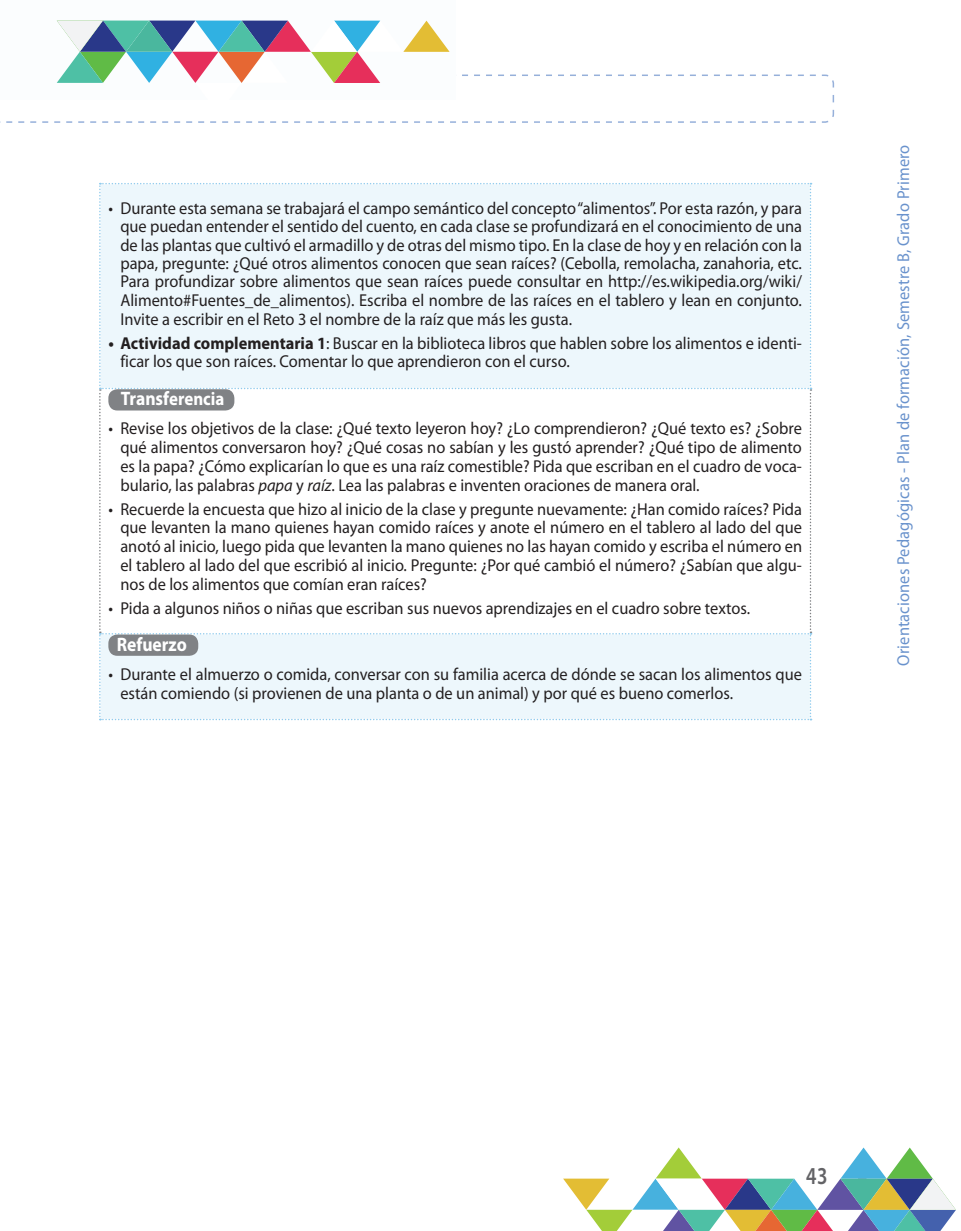
<style>
.page{position:relative;width:961px;height:1231px;background:#fff}
.page>*{position:absolute;margin:0;border:0;box-sizing:border-box;transform-origin:0 0}
.t1{font:600 24.3px "Myriad Pro";color:#636366;scale:.8 1}
.t2{font:700 19.5px "Myriad Pro";color:#fff;scale:.9 1}
.t3{font:700 18.75px "Myriad Pro";color:#fff;scale:.9 1}
.t4{font:17.25px/18.8px "Myriad Pro";color:#231f20;text-align:justify;scale:.95 1}
.t5{font:17.25px "Myriad Pro";letter-spacing:.01em;color:#6992cc;scale:.95 1}
.s1{font-weight:700}
.s2{font-size:19.5px}
.s3{font-style:italic}
</style>
<div class="page">
<svg style="left:563px;top:1147px;width:392px;height:84px"></svg>
<div style="left:0;top:0;width:455px;height:100px;background:#fbfdfe"></div>
<svg style="left:0;top:21px;width:834px;height:102px"></svg>
<svg style="left:99px;top:183px;width:712px;height:537px"></svg>
<div style="left:108px;top:389px;width:126px;height:21px;background:#808285;border-radius:9px"></div>
<div style="left:108px;top:634px;width:90px;height:22px;background:#808285;border-radius:9px"></div>
<p class="t4" style="left:120px;top:198px;width:719px;text-indent:-12px">• Durante esta semana se trabajará el campo semántico del concepto “alimentos”. Por esta razón, y para que puedan entender el sentido del cuento, en cada clase se profundizará en el conocimiento de una de las plantas que cultivó el armadillo y de otras del mismo tipo. En la clase de hoy y en relación con la papa, pregunte: ¿Qué otros alimentos conocen que sean raíces? (Cebolla, remolacha, zanahoria, etc.<br>Para profundizar sobre alimentos que sean raíces puede consultar en http://es.wikipedia.org/wiki/ Alimento#Fuentes_de_alimentos). Escriba el nombre de las raíces en el tablero y lean en conjunto.<br>Invite a escribir en el Reto 3 el nombre de la raíz que más les gusta.</p>
<p class="t4" style="left:120px;top:333px;width:719px;text-indent:-12px"><span class="s1">• Actividad complementaria 1</span>: Buscar en la biblioteca libros que hablen sobre los alimentos e identi&shy;ficar los que son raíces. Comentar lo que aprendieron con el curso.</p>
<p class="t3" style="left:121px;top:387px;width:116px"><span class="s2">Transf</span>erencia</p>
<p class="t4" style="left:120px;top:419px;width:719px;text-indent:-12px">• Revise los objetivos de la clase: ¿Qué texto leyeron hoy? ¿Lo comprendieron? ¿Qué texto es? ¿Sobre qué alimentos conversaron hoy? ¿Qué cosas no sabían y les gustó aprender? ¿Qué tipo de alimento es la papa? ¿Cómo explicarían lo que es una raíz comestible? Pida que escriban en el cuadro de voca&shy;bulario, las palabras <span class="s3">papa</span> y <span class="s3">raíz</span>. Lea las palabras e inventen oraciones de manera oral.</p>
<p class="t4" style="left:120px;top:499px;width:719px;text-indent:-12px">• Recuerde la encuesta que hizo al inicio de la clase y pregunte nuevamente: ¿Han comido raíces? Pida que levanten la mano quienes hayan comido raíces y anote el número en el tablero al lado del que anotó al inicio, luego pida que levanten la mano quienes no las hayan comido y escriba el número en el tablero al lado del que escribió al inicio. Pregunte: ¿Por qué cambió el número? ¿Sabían que algu&shy;nos de los alimentos que comían eran raíces?</p>
<p class="t4" style="left:108px;top:598px;width:677px">• Pida a algunos niños o niñas que escriban sus nuevos aprendizajes en el cuadro sobre textos.</p>
<p class="t2" style="left:117px;top:631px;width:79px">Refuerzo</p>
<p class="t4" style="left:120px;top:664px;width:719px;text-indent:-12px">• Durante el almuerzo o comida, conversar con su familia acerca de dónde se sacan los alimentos que están comiendo (si provienen de una planta o de un animal) y por qué es bueno comerlos.</p>
<p class="t5" style="left:892px;top:666px;width:550px;rotate:-90deg">Orientaciones Pedagógicas - Plan de formación, Semestre B, Grado Primero</p>
<h1 class="t1" style="left:806px;top:1160px;width:28px">43</h1>
</div>
